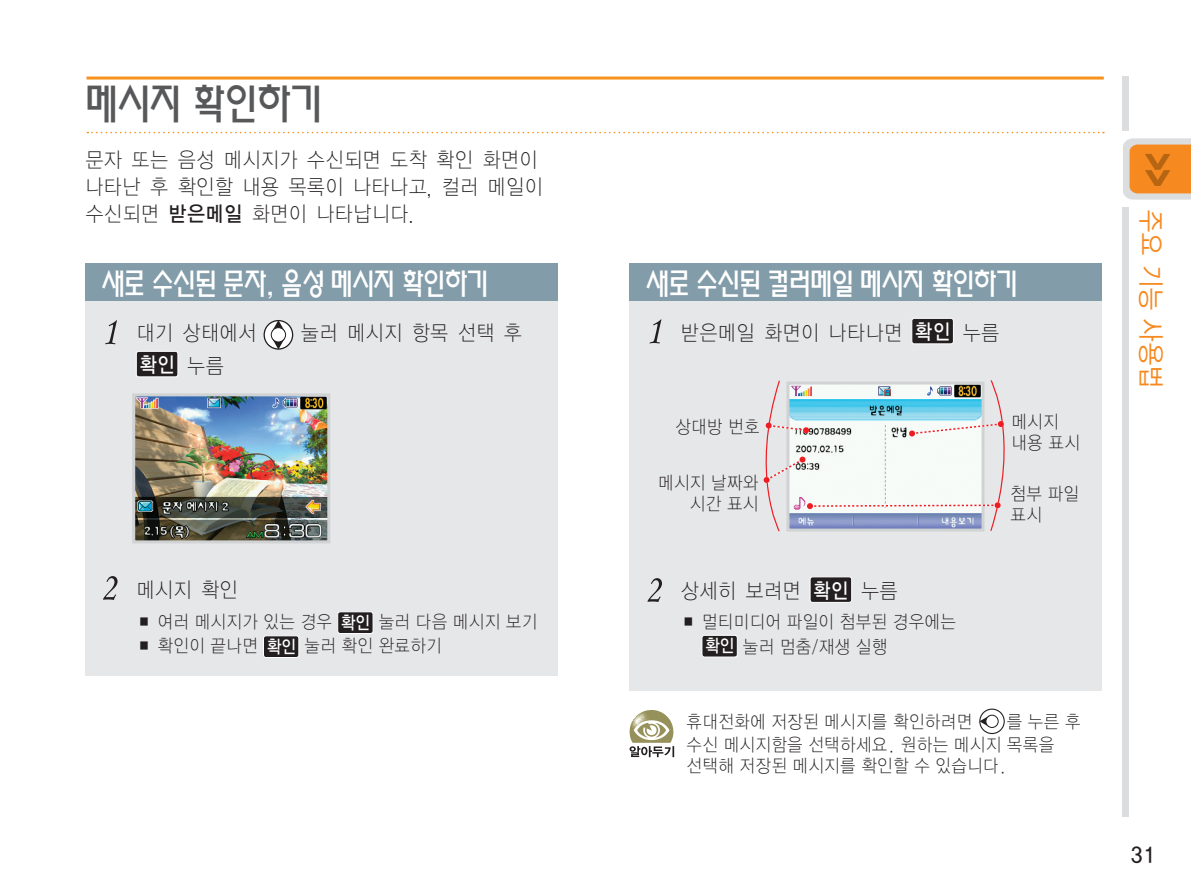
<style>
.page{position:relative;width:1191px;height:893px;background:#fff}
.page>*{position:absolute;margin:0;border:0;box-sizing:border-box;transform-origin:0 0}
.t1{font:42px "Yoon Che M";letter-spacing:-.01em;color:#57585a;scale:.95 1}
.t2{font:30px "Yoon Che M";letter-spacing:-.025em;color:#fff;scale:.9 1}
.t3{font:26.7px "YGO125";letter-spacing:-.025em;color:#f6891f;scale:.9 1}
.t4{font:21px/27px "YGO11";letter-spacing:-.02em;color:#231f20;scale:.9 1}
.t5{font:21px "YGO13";color:#fff;scale:.85 1}
.t6{font:21px "YGO135";color:#231f20}
.t7{font:18px/21px "YGO115";letter-spacing:-.02em;color:#231f20;scale:.9 1}
.s1{font-family:"YGO135"}
.s2{font-family:"YGO11";color:#231f20}
.s3{font-family:"YGO13";font-size:17.7px;color:#fff}
.s4{font-family:"YGO13";color:#fff}
</style>
<div class="page">
<div style="left:1123px;top:207px;width:6px;height:610px;background:#dcdddf"></div>
<div style="left:1123px;top:77px;width:6px;height:54px;background:#dcdddf"></div>
<svg style="left:1123px;top:138px;width:68px;height:62px;background:#e99f57"></svg>
<div style="left:85px;top:264px;width:473px;height:37px;background:#839ca9"></div>
<div style="left:85px;top:301px;width:473px;height:374px;background:#e6e7e9"></div>
<svg style="left:105px;top:320px;width:12px;height:24px"></svg>
<svg style="left:264px;top:321px;width:29px;height:28px"></svg>
<div style="left:263px;top:320px;width:30px;height:30px;border:1px solid #231f20;border-radius:50%"></div>
<svg style="left:272px;top:320px;width:13px;height:11px"></svg>
<svg style="left:272px;top:339px;width:13px;height:10px"></svg>
<div style="left:271px;top:328px;width:14px;height:14px;background:#fff;border-radius:50%"></div>
<div style="left:271px;top:327px;width:15px;height:15px;border:1px solid #231f20;border-radius:50%"></div>
<div style="left:136px;top:351px;width:42px;height:26px;background:#231f20;border-radius:3px"></div>
<div style="left:136px;top:351px;width:42px;height:26px;border:1px solid #fff;border-radius:3px"></div>
<svg style="left:103px;top:576px;width:15px;height:24px"></svg>
<div style="left:338px;top:612px;width:35px;height:21px;background:#231f20;border-radius:3px"></div>
<div style="left:337px;top:612px;width:36px;height:22px;border:1px solid #fff;border-radius:3px"></div>
<div style="left:263px;top:636px;width:36px;height:21px;background:#231f20;border-radius:3px"></div>
<div style="left:263px;top:636px;width:36px;height:22px;border:1px solid #fff;border-radius:3px"></div>
<hr style="left:86px;top:77px;width:1017px;height:3px;background:#f7931d">
<svg style="left:87px;top:132px;width:1017px;height:1px"></svg>
<img style="left:132px;top:393px;width:198px;height:150px">
<div style="left:629px;top:264px;width:473px;height:37px;background:#839ca9"></div>
<div style="left:629px;top:301px;width:473px;height:390px;background:#e6e7e9"></div>
<svg style="left:649px;top:319px;width:12px;height:24px"></svg>
<div style="left:911px;top:318px;width:42px;height:26px;background:#231f20;border-radius:3px"></div>
<div style="left:911px;top:318px;width:42px;height:26px;border:1px solid #fff;border-radius:3px"></div>
<svg style="left:647px;top:578px;width:15px;height:24px"></svg>
<div style="left:810px;top:577px;width:41px;height:25px;background:#231f20;border-radius:3px"></div>
<div style="left:809px;top:577px;width:43px;height:26px;border:1px solid #fff;border-radius:3px"></div>
<div style="left:702px;top:635px;width:35px;height:22px;background:#231f20;border-radius:3px"></div>
<div style="left:701px;top:635px;width:36px;height:22px;border:1px solid #fff;border-radius:3px"></div>
<svg style="left:629px;top:710px;width:45px;height:47px"></svg>
<svg style="left:979px;top:709px;width:25px;height:24px"></svg>
<div style="left:979px;top:709px;width:25px;height:25px;border:1px solid #231f20;border-radius:50%"></div>
<svg style="left:979px;top:716px;width:9px;height:11px"></svg>
<div style="left:986px;top:715px;width:12px;height:12px;background:#fff;border-radius:50%"></div>
<div style="left:985px;top:715px;width:13px;height:13px;border:1px solid #231f20;border-radius:50%"></div>
<svg style="left:763px;top:380px;width:242px;height:152px"></svg>
<h1 class="t1" style="left:85px;top:69px;width:251px">메시지 확인하기</h1>
<p class="t4" style="left:85px;top:146px;width:510px">문자 또는 음성 메시지가 수신되면 도착 확인 화면이 나타난 후 확인할 내용 목록이 나타나고, 컬러 메일이 수신되면 <span class="s1">받은메일</span> 화면이 나타납니다.</p>
<h2 class="t2" style="left:102px;top:258px;width:430px">새로 수신된 문자, 음성 메시지 확인하기</h2>
<p class="t4" style="left:136px;top:320px;width:135px">대기 상태에서</p>
<p class="t4" style="left:300px;top:320px;width:248px">눌러 메시지 항목 선택 후</p>
<p class="t5" style="left:139px;top:352px;width:101px">확인 <span class="s2">누름</span></p>
<p class="t4" style="left:136px;top:576px;width:115px">메시지 확인</p>
<p class="t7" style="left:136px;top:612px;width:448px">■ 여러 메시지가 있는 경우 <span class="s3">확인</span> 눌러 다음 메시지 보기</p>
<p class="t7" style="left:136px;top:636px;width:342px">■ 확인이 끝나면 <span class="s3">확인</span> 눌러 확인 완료하기</p>
<h2 class="t2" style="left:646px;top:258px;width:414px">새로 수신된 컬러메일 메시지 확인하기</h2>
<p class="t4" style="left:680px;top:319px;width:356px">받은메일 화면이 나타나면 <span class="s4">확인</span> 누름</p>
<p class="t7" style="left:675px;top:416px;width:96px">상대방 번호</p>
<p class="t7" style="left:658px;top:472px;width:114px;text-align:right">메시지 날짜와 시간 표시</p>
<p class="t4" style="left:680px;top:578px;width:243px">상세히 보려면 <span class="s4">확인</span> 누름</p>
<p class="t7" style="left:705px;top:610px;width:280px;line-height:24.6px;text-indent:-25px">■ 멀티미디어 파일이 첨부된 경우에는 <span class="s3">확인</span> 눌러 멈춤/재생 실행</p>
<p class="t7" style="left:1011px;top:412px;width:78px">메시지 내용 표시</p>
<p class="t7" style="left:1010px;top:484px;width:78px">첨부 파일 표시</p>
<p class="t7" style="left:686px;top:712px;width:320px">휴대전화에 저장된 메시지를 확인하려면</p>
<p class="t7" style="left:686px;top:711px;width:440px;line-height:21.9px;text-indent:320px">를 누른 후 수신 메시지함을 선택하세요. 원하는 메시지 목록을 선택해 저장된 메시지를 확인할 수 있습니다.</p>
<h3 class="t3" style="left:1167px;top:209px;width:202px;rotate:90deg">주요 기능 사용법</h3>
<p class="t6" style="left:1130px;top:842px;width:28px">31</p>
</div>
